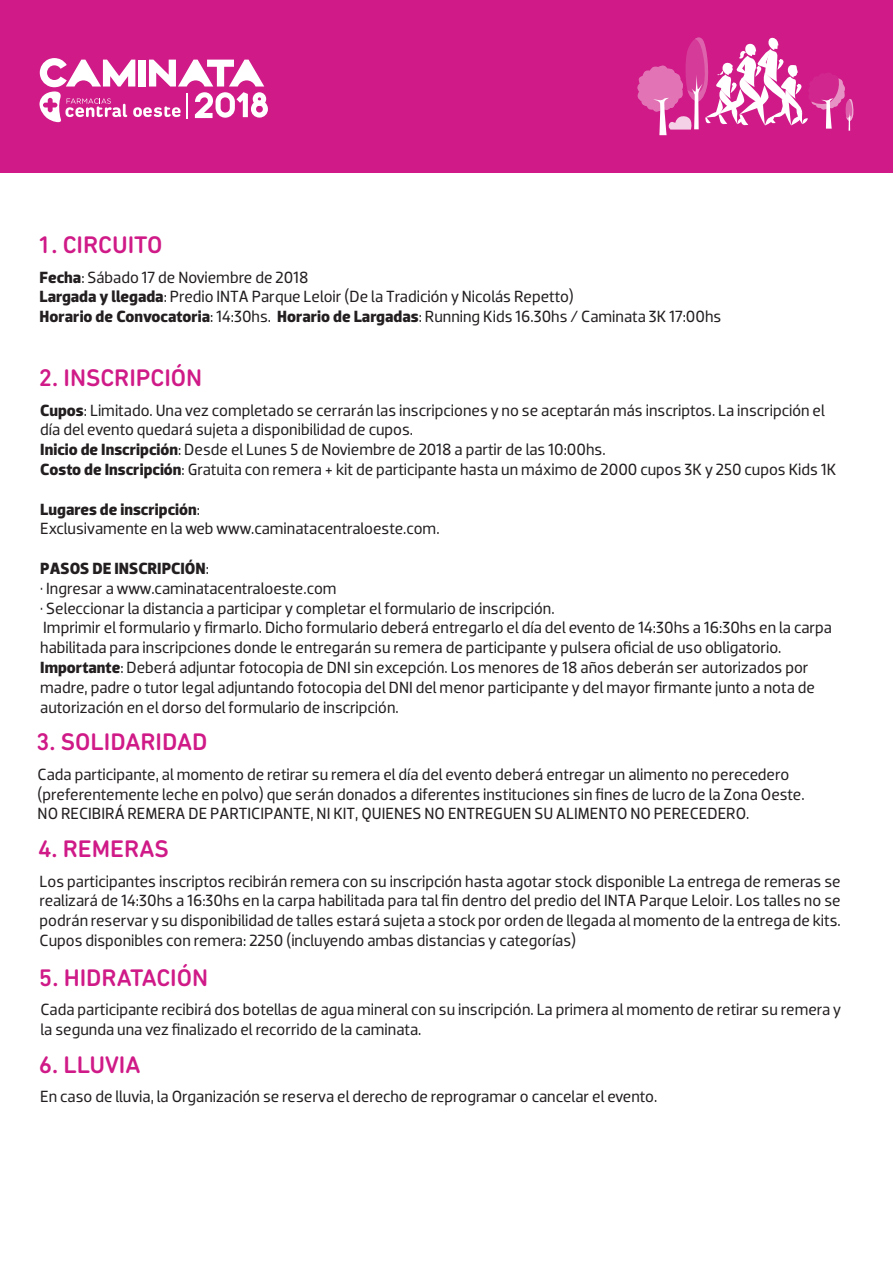
<style>
.page{position:relative;width:893px;height:1263px;background:#fff}
.page>*{position:absolute;margin:0;border:0;box-sizing:border-box;transform-origin:0 0}
.t1{font:500 24.45px "DIN Next Rounded LT Pro";color:#cf1a87}
.t2{font:16.5px/19.8px "Dobra";color:#231f20}
.t3{font:700 16.5px "Dobra";color:#231f20}
.s1{font-weight:700}
.s2{font-weight:400}
</style>
<div class="page">
<div style="left:0;top:0;width:893px;height:173px;background:#cf1a87"></div>
<svg style="left:39px;top:58px;width:229px;height:65px"></svg>
<hr style="left:186px;top:93px;width:2px;height:25px;background:#fff">
<svg style="left:637px;top:37px;width:216px;height:98px"></svg>
<h1 class="t1" style="left:38px;top:231px;width:126px">1. CIRCUITO</h1>
<p class="t2" style="left:40px;top:267px;width:683px"><span class="s1">Fecha</span>: Sábado 17 de Noviembre de 2018<br><span class="s1">Largada y llegada</span>: Predio INTA Parque Leloir (De la Tradición y Nicolás Repetto)<br><span class="s1">Horario de Convocatoria</span>: 14:30hs. <span class="s1">Horario de Largadas</span>: Running Kids 16.30hs / Caminata 3K 17:00hs</p>
<h1 class="t1" style="left:39px;top:364px;width:165px">2. INSCRIPCIÓN</h1>
<p class="t2" style="left:40px;top:400px;width:797px"><span class="s1">Cupos</span>: Limitado. Una vez completado se cerrarán las inscripciones y no se aceptarán más inscriptos. La inscripción el día del evento quedará sujeta a disponibilidad de cupos.<br><span class="s1">Inicio de Inscripción</span>: Desde el Lunes 5 de Noviembre de 2018 a partir de las 10:00hs.<br><span class="s1">Costo de Inscripción</span>: Gratuita con remera + kit de participante hasta un máximo de 2000 cupos 3K y 250 cupos Kids 1K</p>
<p class="t2" style="left:40px;top:499px;width:401px"><span class="s1">Lugares de inscripción</span>:<br>Exclusivamente en la web www.caminatacentraloeste.com.</p>
<p class="t3" style="left:40px;top:559px;width:170px">PASOS DE INSCRIPCIÓN<span class="s2">:</span></p>
<p class="t2" style="left:40px;top:578px;width:298px">• Ingresar a www.caminatacentraloeste.com</p>
<p class="t2" style="left:40px;top:598px;width:793px">• Seleccionar la distancia a participar y completar el formulario de inscripción.<br>Imprimir el formulario y firmarlo. Dicho formulario deberá entregarlo el día del evento de 14:30hs a 16:30hs en la carpa habilitada para inscripciones donde le entregarán su remera de participante y pulsera oficial de uso obligatorio.<br><span class="s1">Importante</span>: Deberá adjuntar fotocopia de DNI sin excepción. Los menores de 18 años deberán ser autorizados por madre, padre o tutor legal adjuntando fotocopia del DNI del menor participante y del mayor firmante junto a nota de autorización en el dorso del formulario de inscripción.</p>
<h1 class="t1" style="left:36px;top:728px;width:173px">3. SOLIDARIDAD</h1>
<p class="t2" style="left:38px;top:764px;width:768px">Cada participante, al momento de retirar su remera el día del evento deberá entregar un alimento no perecedero (preferentemente leche en polvo) que serán donados a diferentes instituciones sin fines de lucro de la Zona Oeste.<br>NO RECIBIRÁ REMERA DE PARTICIPANTE, NI KIT, QUIENES NO ENTREGUEN SU ALIMENTO NO PERECEDERO.</p>
<h1 class="t1" style="left:38px;top:835px;width:132px">4. REMERAS</h1>
<p class="t2" style="left:40px;top:871px;width:803px;text-align:justify">Los participantes inscriptos recibirán remera con su inscripción hasta agotar stock disponible La entrega de remeras se realizará de 14:30hs a 16:30hs en la carpa habilitada para tal fin dentro del predio del INTA Parque Leloir. Los talles no se podrán reservar y su disponibilidad de talles estará sujeta a stock por orden de llegada al momento de la entrega de kits.<br>Cupos disponibles con remera: 2250 (incluyendo ambas distancias y categorías)</p>
<h1 class="t1" style="left:39px;top:963px;width:171px">5. HIDRATACIÓN</h1>
<p class="t2" style="left:41px;top:1000px;width:802px">Cada participante recibirá dos botellas de agua mineral con su inscripción. La primera al momento de retirar su remera y la segunda una vez finalizado el recorrido de la caminata.</p>
<h1 class="t1" style="left:39px;top:1050px;width:103px">6. LLUVIA</h1>
<p class="t2" style="left:40px;top:1087px;width:619px">En caso de lluvia, la Organización se reserva el derecho de reprogramar o cancelar el evento.</p>
</div>
